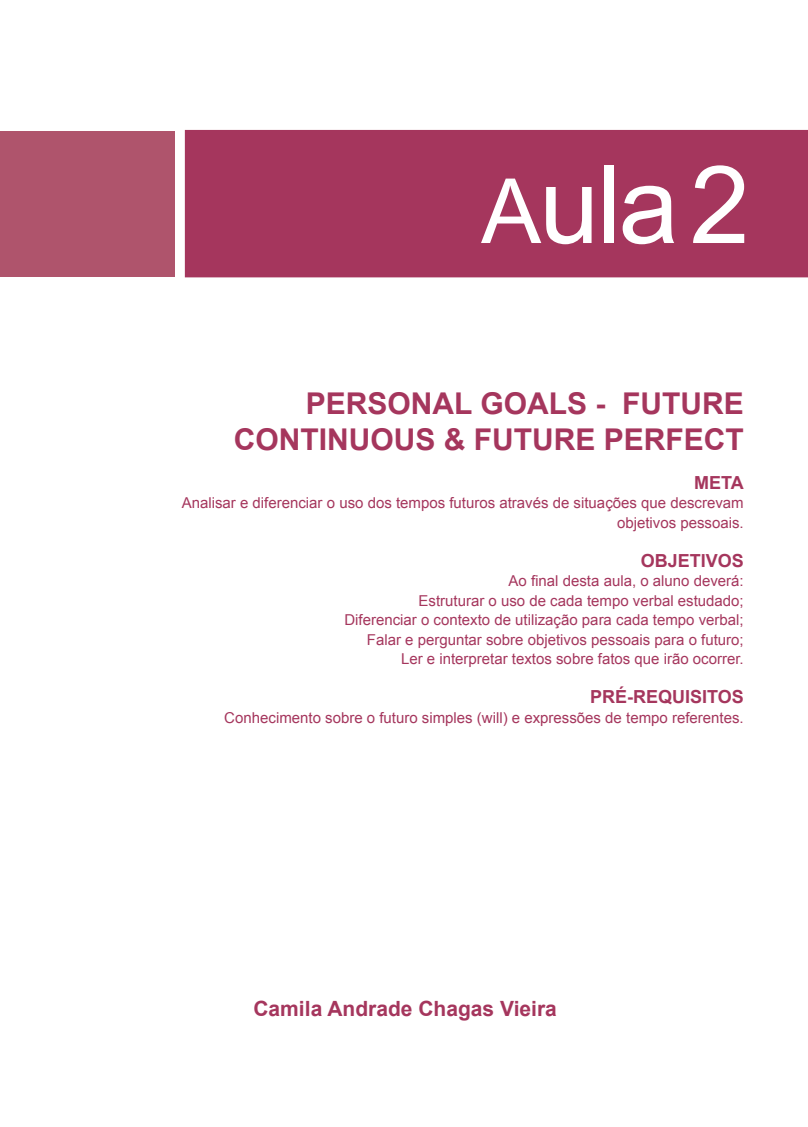
<style>
.page{position:relative;width:808px;height:1127px;background:#fff}
.page>*{position:absolute;margin:0;border:0;box-sizing:border-box;transform-origin:0 0}
.t1{font:108px "Arial";color:#fff}
.A_-_Titulo__de_metas{font:700 30px "Arial";color:#a5365d}
.A_-_Caixa_Enfase{font:700 21px "Arial";color:#a5365d}
.A_-_Titulo__de_metas-2{font:700 18px "Arial";color:#a5365d}
.A_-_Meta_Objetivos_R{font:15px/19.5px "Arial";color:#a5365d;text-align:right}
.s1{font-size:90px}
</style>
<div class="page">
<div style="left:186px;top:131px;width:622px;height:146px;background:#a5365d"></div>
<div style="left:185px;top:130px;width:623px;height:147px;border:2px solid #a5365d"></div>
<div style="left:1px;top:131px;width:174px;height:146px;background:#af546c"></div>
<p class="t1" style="left:481px;top:134px;width:270px"><span class="s1">A</span>ula2</p>
<p class="A_-_Titulo__de_metas" style="left:306px;top:383px;width:439px">PERSONAL GOALS - FUTURE</p>
<p class="A_-_Titulo__de_metas" style="left:234px;top:419px;width:511px">CONTINUOUS &amp; FUTURE PERFECT</p>
<p class="A_-_Titulo__de_metas-2" style="left:694px;top:470px;width:51px">META</p>
<p class="A_-_Meta_Objetivos_R" style="left:182px;top:493px;width:563px">Analisar e diferenciar o uso dos tempos futuros através de situações que descrevam objetivos pessoais.</p>
<p class="A_-_Titulo__de_metas-2" style="left:641px;top:548px;width:105px">OBJETIVOS</p>
<p class="A_-_Meta_Objetivos_R" style="left:509px;top:571px;width:237px">Ao final desta aula, o aluno deverá:</p>
<p class="A_-_Meta_Objetivos_R" style="left:419px;top:591px;width:327px">Estruturar o uso de cada tempo verbal estudado;</p>
<p class="A_-_Meta_Objetivos_R" style="left:344px;top:610px;width:401px">Diferenciar o contexto de utilização para cada tempo verbal;</p>
<p class="A_-_Meta_Objetivos_R" style="left:367px;top:630px;width:378px">Falar e perguntar sobre objetivos pessoais para o futuro;</p>
<p class="A_-_Meta_Objetivos_R" style="left:401px;top:649px;width:344px">Ler e interpretar textos sobre fatos que irão ocorrer.</p>
<p class="A_-_Titulo__de_metas-2" style="left:590px;top:685px;width:155px">PRÉ-REQUISITOS</p>
<p class="A_-_Meta_Objetivos_R" style="left:224px;top:708px;width:521px">Conhecimento sobre o futuro simples (will) e expressões de tempo referentes.</p>
<p class="A_-_Caixa_Enfase" style="left:253px;top:995px;width:305px">Camila Andrade Chagas Vieira</p>
</div>
